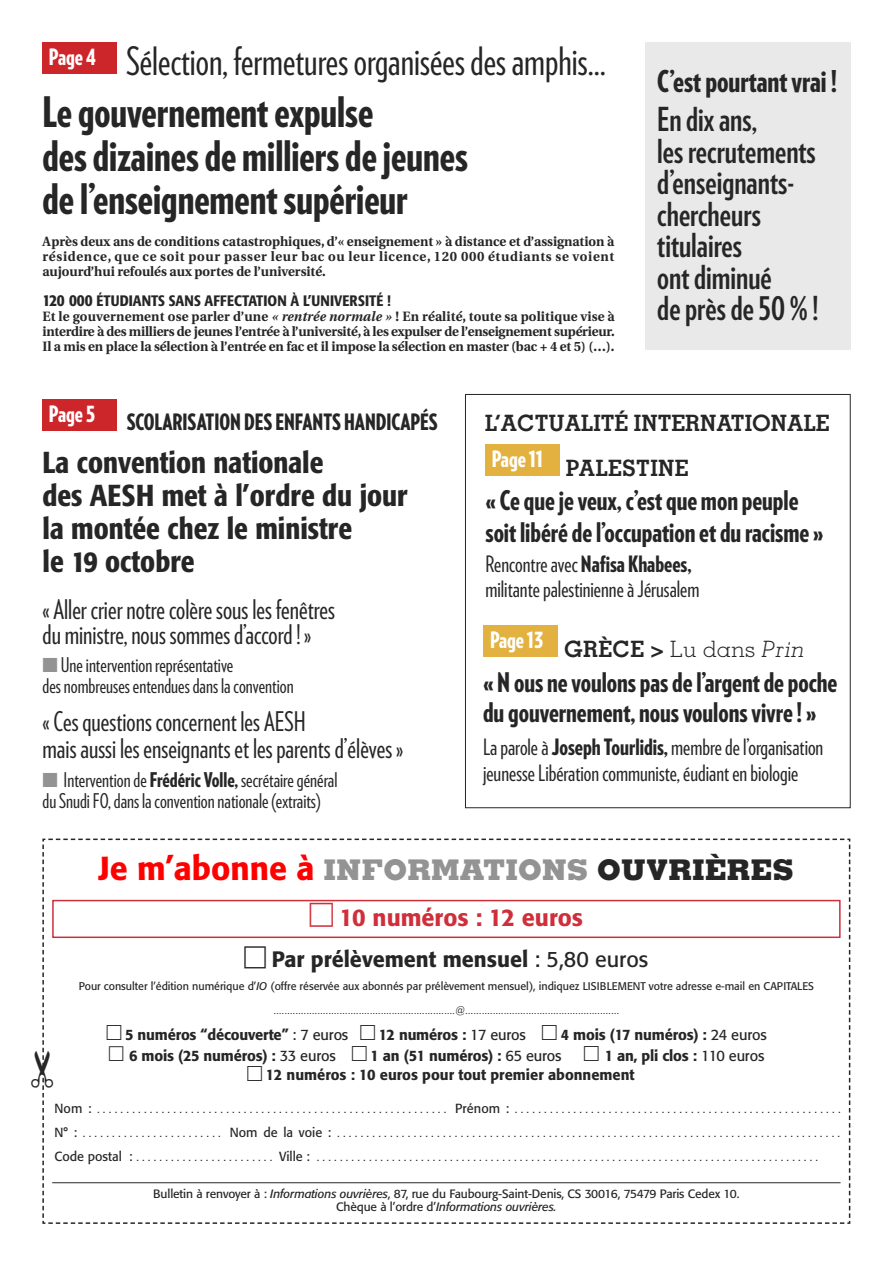
<style>
.page{position:relative;width:893px;height:1263px;background:#fff}
.page>*{position:absolute;margin:0;border:0;box-sizing:border-box;transform-origin:0 0}
.t1{font:900 42px/43.5px "Guggenheim Compressed";color:#272627}
.t2{font:39px "Guggenheim Compressed";color:#272627}
.t3{font:700 33px/31.5px "Guggenheim Compressed";color:#272627}
.t4{font:500 condensed 30px/33px "Formata";color:#272627}
.t5{font:900 30px "Guggenheim Compressed";color:#272627}
.t6{font:800 28.5px "Memphis";color:#939393}
.t7{font:27px/25.5px "Guggenheim Compressed";color:#272627}
.t8{font:900 27px/31.5px "Guggenheim Compressed";color:#272627}
.t9{font:500 24px "Formata";color:#cf2f3b}
.t10{font:22.5px/25.5px "Guggenheim Compressed";color:#272627}
.t11{font:700 22.5px/44.7px "Memphis";color:#272627}
.t12{font:900 22.5px "Guggenheim Compressed";color:#272627}
.t13{font:900 22.5px "Guggenheim Compressed";color:#fff}
.t14{font:500 22.05px "Formata";color:#272627}
.t15{font:20.25px/21px "Guggenheim Compressed";color:#272627}
.t16{font:500 15px/19.5px "Formata";letter-spacing:-.01em;color:#272627}
.t17{font:500 condensed 15px "Formata";letter-spacing:.005em;color:#272627}
.t18{font:700 13.5px/15px "Utopia";letter-spacing:-.005em;color:#272627;text-align:justify}
.t19{font:300 13.05px/24px "Formata";color:#272627;text-align:justify}
.t20{font:12px/13.5px "Formata";letter-spacing:-.01em;color:#272627;text-align:center}
.t21{font:11.1px/23.5px "Formata";color:#272627;text-align:center}
.s1{font-size:16.5px}
.s2{font-style:italic}
.s3{font-weight:900}
.s4{font-weight:300}
.s5{font-weight:300;font-style:italic}
.s6{color:#939393}
.s7{font-family:"Formata";font-weight:500;font-size:33px;color:#f00}
.s8{color:#272627}
.s9{font-weight:400}
</style>
<div class="page">
<div style="left:43px;top:43px;width:74px;height:31px;background:#cc262b"></div>
<div style="left:644px;top:43px;width:206px;height:307px;background:#e9e9e9"></div>
<div style="left:43px;top:400px;width:74px;height:31px;background:#cc262b"></div>
<div style="left:485px;top:444px;width:75px;height:32px;background:#e3b13f"></div>
<div style="left:484px;top:625px;width:74px;height:32px;background:#e3b13f"></div>
<svg style="left:42px;top:838px;width:809px;height:386px"></svg>
<h2 class="t2" style="left:49px;top:39px;width:558px"><sup>Page</sup> <sup>4</sup> Sélection, fermetures organisées des amphis…</h2>
<h1 class="t1" style="left:43px;top:91px;width:427px">Le gouvernement expulse<br>des dizaines de milliers de jeunes de l’enseignement supérieur</h1>
<p class="t18" style="left:43px;top:235px;width:573px">Après deux ans de conditions catastrophiques, d’« enseignement » à distance et d’assignation à résidence, que ce soit pour passer leur bac ou leur licence, 120 000 étudiants se voient aujourd’hui refoulés aux portes de l’université.</p>
<p class="t17" style="left:43px;top:294px;width:350px"><span class="s1">120 000</span> ÉTUDIANTS SANS AFFECTATION À L’UNIVERSITÉ !</p>
<p class="t18" style="left:43px;top:310px;width:574px">Et le gouvernement ose parler d’une <span class="s2">« rentrée normale »</span> ! En réalité, toute sa politique vise à interdire à des milliers de jeunes l’entrée à l’université, à les expulser de l’enseignement supérieur.<br>Il a mis en place la sélection à l’entrée en fac et il impose la sélection en master (bac + 4 et 5) (…).</p>
<h3 class="t5" style="left:657px;top:64px;width:181px">C’est pourtant vrai !</h3>
<h3 class="t3" style="left:657px;top:104px;width:163px">En dix ans,<br>les recrutements d’enseignants&shy;chercheurs titulaires<br>ont diminué<br>de près de 50 % !</h3>
<h3 class="t13" style="left:49px;top:401px;width:48px">Page 5</h3>
<h3 class="t11" style="left:566px;top:403px;width:265px;text-indent:-81px">L’ACTUALITÉ INTERNATIONALE<br>PALESTINE</h3>
<h3 class="t8" style="left:485px;top:485px;width:340px">« Ce que je veux, c’est que mon peuple soit libéré de l’occupation et du racisme »</h3>
<h3 class="t10" style="left:485px;top:551px;width:216px">Rencontre avec <span class="s3">Nafisa Khabees, </span>militante palestinienne à Jérusalem</h3>
<h3 class="t12" style="left:127px;top:409px;width:313px">SCOLARISATION DES ENFANTS HANDICAPÉS</h3>
<h3 class="t13" style="left:492px;top:446px;width:53px">Page 11</h3>
<h3 class="t4" style="left:43px;top:449px;width:367px">La convention nationale<br>des AESH met à l’ordre du jour la montée chez le ministre<br>le 19 octobre</h3>
<h3 class="t7" style="left:43px;top:596px;width:294px">« Aller crier notre colère sous les fenêtres du ministre, nous sommes d’accord ! »</h3>
<h3 class="t13" style="left:490px;top:627px;width:55px">Page 13</h3>
<h3 class="t11" style="left:564px;top:629px;width:242px">GRÈCE &gt; <span class="s4">Lu dans</span> <span class="s5">Prin</span></h3>
<h3 class="t15" style="left:43px;top:654px;width:253px"><span class="s6">■</span>Une intervention représentative<br>des nombreuses entendues dans la convention</h3>
<h3 class="t8" style="left:483px;top:668px;width:356px;line-height:30px">« N ous ne voulons pas de l’argent de poche du gouvernement, nous voulons vivre ! »</h3>
<h3 class="t10" style="left:483px;top:734px;width:342px">La parole à <span class="s3">Joseph Tourlidis,</span> membre de l’organisation jeunesse Libération communiste, éudiant en biologie</h3>
<h3 class="t7" style="left:43px;top:708px;width:362px;line-height:26.5px">« Ces questions concernent les AESH<br>mais aussi les enseignants et les parents d’élèves »</h3>
<h3 class="t15" style="left:43px;top:770px;width:296px"><span class="s6">■</span> Intervention de <span class="s3">Frédéric Volle,</span> secrétaire général du Snudi FO, dans la convention nationale (extraits)</h3>
<h3 class="t6" style="left:99px;top:859px;width:696px"><span class="s7">Je m’abonne à</span> INFORMATIONS <span class="s8">OUVRIÈRES</span></h3>
<h3 class="t9" style="left:340px;top:907px;width:245px">10 numéros : 12 euros</h3>
<h3 class="t14" style="left:272px;top:949px;width:378px">Par prélèvement mensuel <span class="s9">: 5,80 euros</span></h3>
<p class="t21" style="left:79px;top:975px;width:737px">Pour consulter l’édition numérique d’<span class="s2">IO</span> (offre réservée aux abonnés par prélèvement mensuel), indiquez LISIBLEMENT votre adresse e-mail en CAPITALES <span class="s4">..................................................................@........................................................</span></p>
<p class="t16" style="left:125px;top:1026px;width:225px">5 numéros “découverte” <span class="s9">: 7 euros</span></p>
<p class="t16" style="left:379px;top:1026px;width:148px">12 numéros : <span class="s9">17 euros</span></p>
<p class="t16" style="left:561px;top:1026px;width:207px">4 mois (17 numéros) : <span class="s9">24 euros</span></p>
<p class="t16" style="left:129px;top:1047px;width:208px">6 mois (25 numéros) : <span class="s9">33 euros</span></p>
<p class="t16" style="left:371px;top:1047px;width:193px">1 an (51 numéros) : <span class="s9">65 euros</span></p>
<p class="t16" style="left:266px;top:1047px;width:500px;text-indent:339px">1 an, pli clos : <span class="s9">110 euros<br></span>12 numéros : 10 euros pour tout premier abonnement</p>
<p class="t19" style="left:55px;top:1097px;width:788px"><span class="s9">Nom :</span> ............................................................ <span class="s9">Prénom :</span> ........................................................<br><span class="s9">N° :</span> ........................ <span class="s9">Nom de la voie :</span> ......................................................................................<br><span class="s9">Code postal :</span> ........................ <span class="s9">Ville :</span> .......................................................................................</p>
<p class="t20" style="left:153px;top:1188px;width:588px">Bulletin à renvoyer à : <span class="s2">Informations ouvrières</span>, 87, rue du Faubourg-Saint-Denis, CS 30016, 75479 Paris Cedex 10.<br>Chèque à l’ordre d’<span class="s2">Informations ouvrières.</span></p>
</div>
